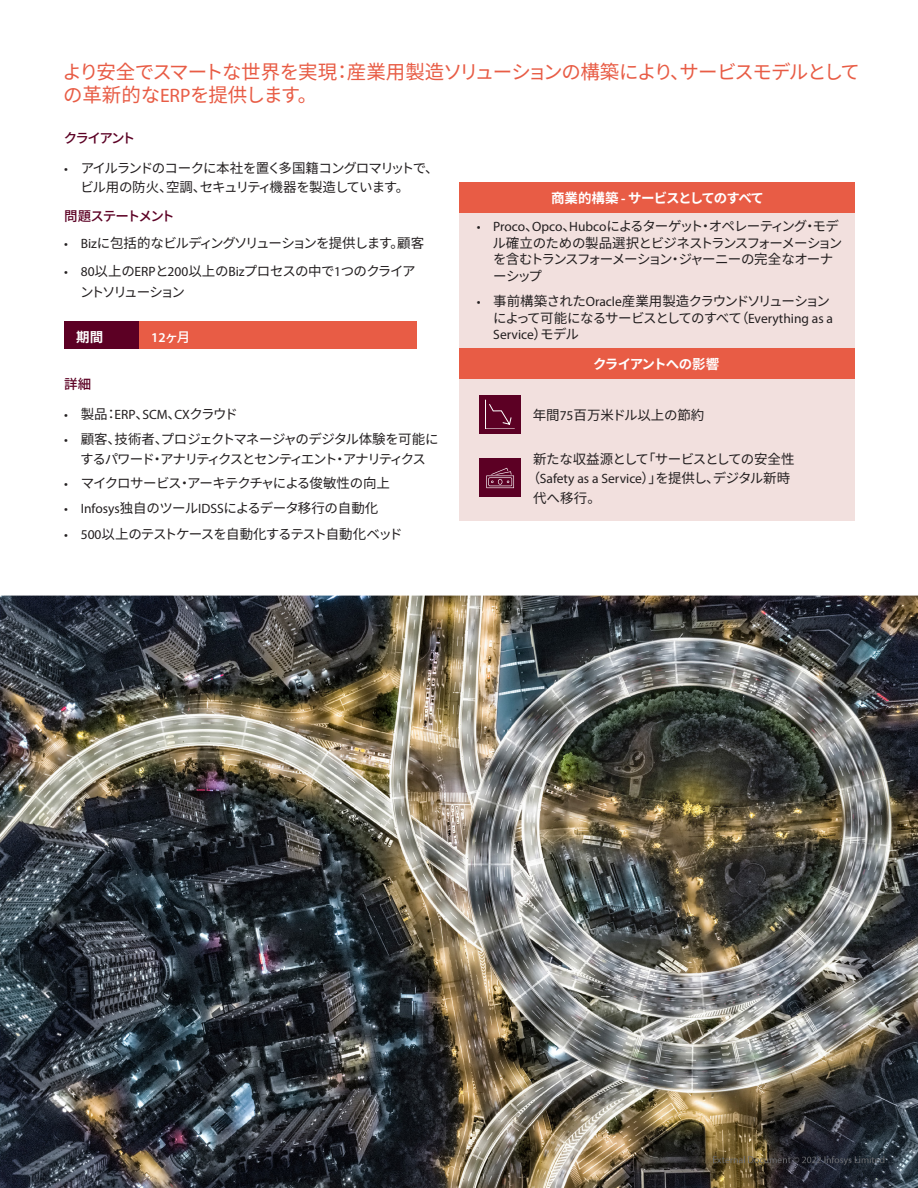
<style>
.page{position:relative;width:918px;height:1188px;background:#fff}
.page>*{position:absolute;margin:0;border:0;box-sizing:border-box;transform-origin:0 0}
.t1{font:19.5px/23.4px "Noto Sans CJ Kjp";letter-spacing:-.065em;color:#e85c45}
.t2{font:13.5px/16.5px "Noto Sans CJ Kjp";letter-spacing:-.07em;color:#231f20}
.t3{font:13.5px/19.5px "Noto Sans CJ Kjp";letter-spacing:-.09em;color:#231f20;text-align:center}
.t4{font:13.5px "Myriad Pro";color:#231f20}
.t5{font:13.5px "Noto Sans CJ Kjp";letter-spacing:-.04em;color:#231f20}
.t6{font:700 13.5px "Noto Sans CJ Kjp";letter-spacing:-.06em;color:#fff}
.t7{font:13.5px "Noto Sans CJ Kjp";letter-spacing:-.03em;color:#231f20}
.t8{font:500 13.5px "Noto Sans CJ Kjp";letter-spacing:-.12em;color:#5c0024}
.t9{font:13.5px "Noto Sans CJ Kjp";letter-spacing:-.01em;color:#231f20}
.t10{font:600 13.5px "Myriad Pro";color:#fff}
.s1{font-family:"Myriad Pro"}
.s2{font-family:"Noto Sans CJ Kjp";font-weight:500}
.s3{font-family:"Noto Sans CJ Kjp"}
</style>
<div class="page">
<img style="left:0;top:596px;width:918px;height:592px">
<div style="left:459px;top:203px;width:395px;height:318px;background:#f2e0de"></div>
<div style="left:479px;top:458px;width:42px;height:39px;background:#5c0024"></div>
<div style="left:479px;top:395px;width:42px;height:38px;background:#5c0024"></div>
<svg style="left:485px;top:399px;width:30px;height:30px"></svg>
<div style="left:459px;top:348px;width:395px;height:30px;background:#e85c45"></div>
<div style="left:459px;top:182px;width:395px;height:31px;background:#e85c45"></div>
<svg style="left:486px;top:468px;width:28px;height:20px"></svg>
<div style="left:64px;top:322px;width:75px;height:27px;background:#5c0024"></div>
<div style="left:139px;top:322px;width:277px;height:27px;background:#e85c45"></div>
<p class="t1" style="left:62px;top:61px;width:799px">より安全でスマートな世界を実現：産業用製造ソリューションの構築により、サービスモデルとしての革新的な<span class="s1">ERP</span>を提供します。</p>
<p class="t8" style="left:64px;top:130px;width:73px">クライアント</p>
<p class="t2" style="left:80px;top:158px;width:360px;line-height:19.5px;text-indent:-16px"><span class="s1">•</span> アイルランドのコークに本社を置く多国籍コングロマリットで、ビル用の防火、空調、セキュリティ機器を製造しています。</p>
<p class="t8" style="left:64px;top:208px;width:112px">問題ステートメント</p>
<p class="t2" style="left:64px;top:235px;width:361px"><span class="s1">• Biz</span>に包括的なビルディングソリューションを提供します。顧客</p>
<p class="t2" style="left:80px;top:261px;width:337px;line-height:21px;text-indent:-16px"><span class="s1">• 80</span>以上の<span class="s1">ERP</span>と<span class="s1">200</span>以上の<span class="s1">Biz</span>プロセスの中で<span class="s1">1</span>つのクライアントソリューション</p>
<p class="t6" style="left:76px;top:330px;width:29px">期間</p>
<p class="t10" style="left:151px;top:329px;width:40px">12<span class="s2">ヶ月</span></p>
<p class="t8" style="left:64px;top:376px;width:28px">詳細</p>
<p class="t4" style="left:64px;top:406px;width:175px">• <span class="s3">製品：</span>ERP<span class="s3">、</span>SCM<span class="s3">、</span>CX<span class="s3">クラウド</span></p>
<p class="t3" style="left:64px;top:430px;width:376px"><span class="s1">•</span> 顧客、技術者、プロジェクトマネージャのデジタル体験を可能にするパワード・アナリティクスとセンティエント・アナリティクス</p>
<p class="t2" style="left:64px;top:475px;width:327px"><span class="s1">•</span> マイクロサービス・アーキテクチャによる俊敏性の向上</p>
<p class="t5" style="left:64px;top:501px;width:316px"><span class="s1">• Infosys</span>独自のツール<span class="s1">IDSS</span>によるデータ移行の自動化</p>
<p class="t2" style="left:64px;top:526px;width:340px"><span class="s1">• 500</span>以上のテストケースを自動化するテスト自動化ベッド</p>
<p class="t6" style="left:551px;top:190px;width:214px">商業的構築 <span class="s1">-</span> サービスとしてのすべて</p>
<p class="t2" style="left:493px;top:218px;width:351px;text-indent:-16px"><span class="s1">• Proco</span>、<span class="s1">Opco</span>、<span class="s1">Hubco</span>によるターゲット・オペレーティング・モデル確立のための製品選択とビジネストランスフォーメーションを含むトランスフォーメーション・ジャーニーの完全なオーナーシップ</p>
<p class="t2" style="left:493px;top:293px;width:341px;text-indent:-16px"><span class="s1">•</span> 事前構築された<span class="s1">Oracle</span>産業用製造クラウンドソリューションによって可能になるサービスとしてのすべて（<span class="s1">Everything as a<br>Service</span>）モデル</p>
<p class="t6" style="left:593px;top:357px;width:128px">クライアントへの影響</p>
<p class="t9" style="left:533px;top:408px;width:173px">年間<span class="s1">75</span>百万米ドル以上の節約</p>
<p class="t7" style="left:533px;top:451px;width:263px">新たな収益源として「サービスとしての安全性</p>
<p class="t4" style="left:527px;top:470px;width:265px"><span class="s3">（</span>Safety as a Service<span class="s3">）」を提供し、デジタル新時</span></p>
<p class="t2" style="left:533px;top:490px;width:69px">代へ移行。</p>
</div>
